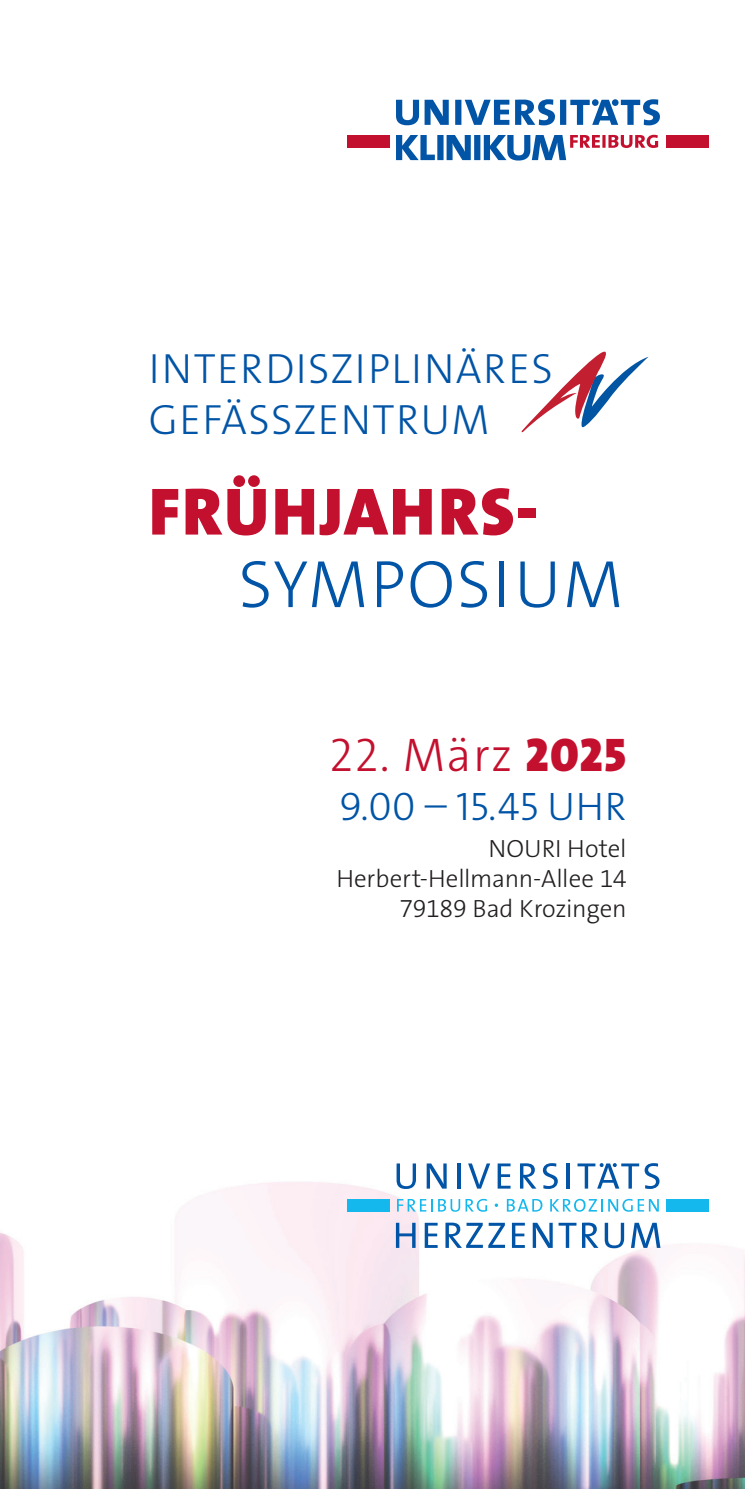
<style>
.page{position:relative;width:745px;height:1489px;background:#fff}
.page>*{position:absolute;margin:0;border:0;box-sizing:border-box;transform-origin:0 0}
.t1{font:900 67.5px "The Sans Os F";letter-spacing:.035em;color:#c3102e}
.t2{font:300 67.5px "The Sans Os F";letter-spacing:.025em;color:#0154a6}
.t3{font:300 47.5px "The Sans Os F";color:#c3102e}
.t4{font:300 42.5px/51px "The Sans Os F";letter-spacing:.035em;color:#0154a6}
.t5{font:300 40px "The Sans Os F";color:#0154a6}
.t6{font:300 25px/30px "The Sans Os F";letter-spacing:-.005em;color:#231f20;text-align:right}
.s1{font-weight:900}
</style>
<div class="page">
<img style="left:0;top:1163px;width:744px;height:325px">
<div style="left:666px;top:135px;width:42px;height:13px;background:#c3102e"></div>
<div style="left:347px;top:135px;width:42px;height:13px;background:#c3102e"></div>
<svg style="left:396px;top:99px;width:263px;height:26px"></svg>
<svg style="left:396px;top:135px;width:261px;height:25px"></svg>
<svg style="left:396px;top:1163px;width:20px;height:25px"></svg>
<svg style="left:426px;top:1163px;width:20px;height:25px"></svg>
<hr style="left:457px;top:1163px;width:3px;height:25px;background:#0154a6">
<svg style="left:468px;top:1163px;width:22px;height:25px"></svg>
<svg style="left:497px;top:1163px;width:13px;height:25px"></svg>
<svg style="left:519px;top:1163px;width:17px;height:25px"></svg>
<svg style="left:542px;top:1163px;width:15px;height:25px"></svg>
<hr style="left:566px;top:1163px;width:3px;height:25px;background:#0154a6">
<svg style="left:644px;top:1163px;width:15px;height:25px"></svg>
<svg style="left:397px;top:1198px;width:35px;height:13px"></svg>
<svg style="left:438px;top:1198px;width:48px;height:13px"></svg>
<svg style="left:494px;top:1203px;width:4px;height:3px"></svg>
<svg style="left:506px;top:1198px;width:36px;height:13px"></svg>
<svg style="left:550px;top:1198px;width:108px;height:13px"></svg>
<svg style="left:395px;top:1222px;width:20px;height:25px"></svg>
<svg style="left:424px;top:1222px;width:13px;height:25px"></svg>
<svg style="left:445px;top:1222px;width:37px;height:25px"></svg>
<svg style="left:488px;top:1222px;width:16px;height:25px"></svg>
<svg style="left:511px;top:1222px;width:13px;height:25px"></svg>
<svg style="left:532px;top:1222px;width:20px;height:25px"></svg>
<svg style="left:558px;top:1222px;width:40px;height:25px"></svg>
<svg style="left:604px;top:1222px;width:19px;height:26px"></svg>
<svg style="left:630px;top:1222px;width:30px;height:25px"></svg>
<div style="left:666px;top:1198px;width:42px;height:13px;background:#15b8ec"></div>
<div style="left:347px;top:1198px;width:42px;height:13px;background:#15b8ec"></div>
<svg style="left:577px;top:1163px;width:61px;height:25px"></svg>
<svg style="left:521px;top:351px;width:127px;height:81px"></svg>
<h3 class="t4" style="left:149px;top:343px;width:405px">INTERDISZIPLINÄRES<br>GEFÄSSZENTRUM</h3>
<h1 class="t1" style="left:149px;top:468px;width:391px">FRÜHJAHRS-</h1>
<h1 class="t2" style="left:238px;top:541px;width:386px">SYMPOSIUM</h1>
<h2 class="t3" style="left:329px;top:724px;width:298px">22. März <span class="s1">2025</span></h2>
<h3 class="t5" style="left:339px;top:780px;width:289px">9.00 – 15.45 UHR</h3>
<p class="t6" style="left:336px;top:833px;width:291px">NOURI Hotel<br>Herbert-Hellmann-Allee 14<br>79189 Bad Krozingen</p>
</div>
